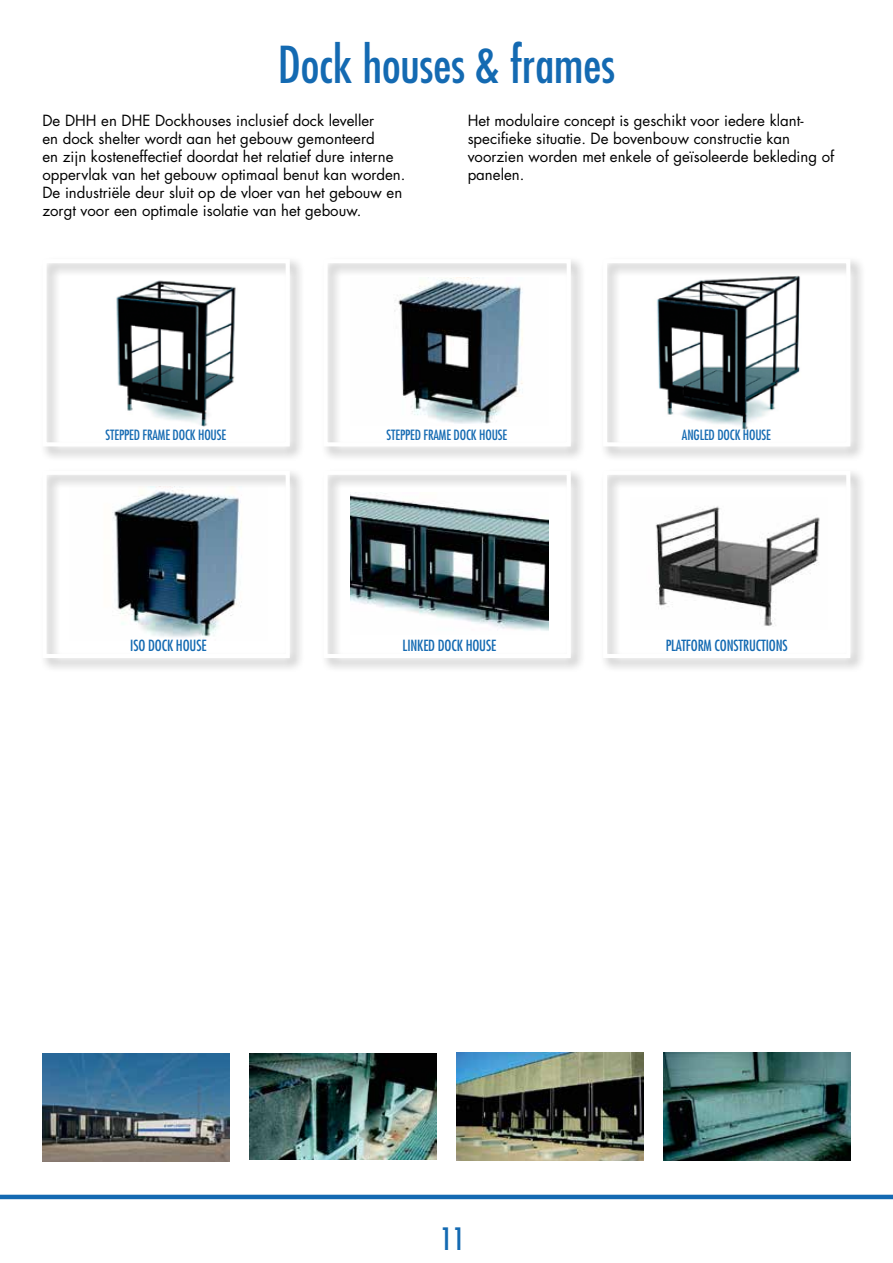
<style>
.page{position:relative;width:893px;height:1263px;background:#fff}
.page>*{position:absolute;margin:0;border:0;box-sizing:border-box;transform-origin:0 0}
.t1{font:condensed 49.5px "Futura Std";color:#146ab2}
.t2{font:condensed 30px "Futura Std";color:#146ab2}
.t3{font:15px/18px "Futura Std";color:#000}
.t4{font:condensed 15px "Futura Std";letter-spacing:-.01em;color:#146ab2}
.t5{font:condensed 13.8px "Futura Std";letter-spacing:-.01em;color:#146ab2}
</style>
<div class="page">
<img style="left:249px;top:1053px;width:187px;height:107px">
<img style="left:43px;top:1053px;width:186px;height:108px">
<img style="left:456px;top:1053px;width:187px;height:108px">
<img style="left:663px;top:1053px;width:187px;height:108px">
<div style="left:320px;top:256px;width:266px;height:205px;background:#000;opacity:.3"></div>
<div style="left:320px;top:468px;width:266px;height:205px;background:#000;opacity:.3"></div>
<div style="left:39px;top:256px;width:266px;height:205px;background:#000;opacity:.3"></div>
<div style="left:39px;top:468px;width:266px;height:205px;background:#000;opacity:.3"></div>
<div style="left:600px;top:256px;width:266px;height:205px;background:#000;opacity:.3"></div>
<div style="left:603px;top:259px;width:247px;height:187px;border:4px solid #fff"></div>
<div style="left:600px;top:468px;width:266px;height:205px;background:#000;opacity:.3"></div>
<div style="left:603px;top:471px;width:247px;height:187px;border:4px solid #fff"></div>
<hr style="left:0;top:1195px;width:893px;height:4px;background:#146ab2">
<h1 class="t1" style="left:278px;top:35px;width:339px">DOCK HOUSES &amp; FRAMES</h1>
<p class="t3" style="left:42px;top:112px;width:364px">De DHH en DHE Dockhouses inclusief dock leveller<br>en dock shelter wordt aan het gebouw gemonteerd<br>en zijn kosteneffectief doordat het relatief dure interne oppervlak van het gebouw optimaal benut kan worden.<br>De industriële deur sluit op de vloer van het gebouw en zorgt voor een optimale isolatie van het gebouw.</p>
<p class="t3" style="left:468px;top:112px;width:368px">Het modulaire concept is geschikt voor iedere klant&shy;specifieke situatie. De bovenbouw constructie kan voorzien worden met enkele of geïsoleerde bekleding of panelen.</p>
<p class="t5" style="left:106px;top:426px;width:122px">STEPPED FRAME DOCK HOUSE</p>
<p class="t5" style="left:387px;top:426px;width:122px">STEPPED FRAME DOCK HOUSE</p>
<p class="t4" style="left:130px;top:636px;width:78px">ISO DOCK HOUSE</p>
<p class="t4" style="left:403px;top:636px;width:95px">LINKED DOCK HOUSE</p>
<p class="t5" style="left:682px;top:426px;width:90px">ANGLED DOCK HOUSE</p>
<p class="t4" style="left:666px;top:636px;width:124px">PLATFORM CONSTRUCTIONS</p>
<h2 class="t2" style="left:441px;top:1221px;width:26px">11</h2>
</div>
